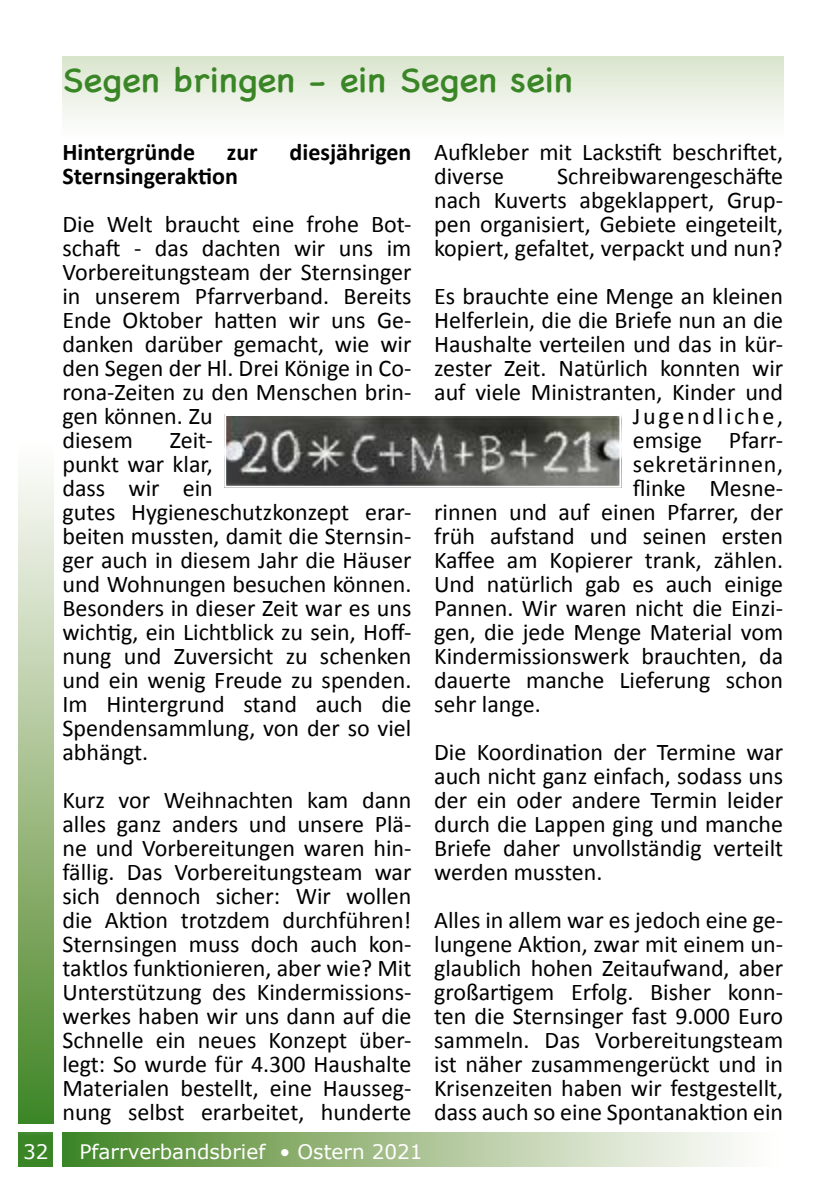
<style>
.page{position:relative;width:840px;height:1191px;background:#fff}
.page>*{position:absolute;margin:0;border:0;box-sizing:border-box;transform-origin:0 0}
.t1{font:36px "Chalkboard SE";color:#3a8627}
.t2{font:24px/24px "Calibri";color:#000;text-align:justify}
.t3{font:700 24px "Calibri";color:#000}
.t4{font:24px "Calibri";letter-spacing:.03em;color:#000}
.t5{font:24px "Calibri";letter-spacing:.115em;color:#000}
.t6{font:20px "Verdana";color:#fff}
</style>
<div class="page">
<div style="left:62px;top:1132px;width:719px;height:34px;background:linear-gradient(to right,#478524,#fff)"></div>
<div style="left:19px;top:1132px;width:34px;height:34px;background:#3a8627"></div>
<div style="left:6px;top:428px;width:60px;height:709px;background:#fff;opacity:.75"></div>
<div style="left:19px;top:441px;width:34px;height:682px;background:linear-gradient(to bottom,#fffdfd,#448322)"></div>
<div style="left:62px;top:57px;width:720px;height:85px;background:linear-gradient(to bottom,#dae5ce,#fff)"></div>
<img style="left:227px;top:417px;width:391px;height:68px">
<div style="left:224px;top:414px;width:397px;height:74px;border:2px solid #fff"></div>
<h1 class="t1" style="left:62px;top:48px;width:511px">Segen bringen - ein Segen sein</h1>
<p class="t3" style="left:62px;top:136px;width:134px">Hintergründe</p>
<p class="t3" style="left:227px;top:136px;width:32px">zur</p>
<p class="t3" style="left:289px;top:136px;width:123px">diesjährigen</p>
<p class="t3" style="left:62px;top:160px;width:177px">Sternsingeraktion</p>
<p class="t2" style="left:62px;top:212px;width:350px;text-align:left">Die Welt braucht eine frohe Bot&shy;schaft - das dachten wir uns im<br>Vorbereitungsteam der Sternsinger in unserem Pfarrverband. Bereits<br>Ende Oktober hatten wir uns Ge&shy;danken darüber gemacht, wie wir den Segen der Hl. Drei Könige in Co&shy;rona-Zeiten zu den Menschen brin&shy;gen können. Zu<br>diesem</p>
<p class="t2" style="left:62px;top:428px;width:350px;text-align:left;text-indent:107px">Zeit-<br>punkt war klar,<br>dass wir ein<br>gutes Hygieneschutzkonzept erar&shy;beiten mussten, damit die Sternsin&shy;ger auch in diesem Jahr die Häuser und Wohnungen besuchen können.<br>Besonders in dieser Zeit war es uns wichtig, ein Lichtblick zu sein, Hoff&shy;nung und Zuversicht zu schenken und ein wenig Freude zu spenden.<br>Im Hintergrund stand auch die<br>Spendensammlung, von der so viel abhängt.</p>
<p class="t2" style="left:62px;top:788px;width:350px">Kurz vor Weihnachten kam dann alles ganz anders und unsere Plä&shy;ne und Vorbereitungen waren hin&shy;fällig. Das Vorbereitungsteam war sich dennoch sicher: Wir wollen die Aktion trotzdem durchführen!<br>Sternsingen muss doch auch kon&shy;taktlos funktionieren, aber wie? Mit Unterstützung des Kindermissions&shy;werkes haben wir uns dann auf die Schnelle ein neues Konzept über&shy;legt: So wurde für 4.300 Haushalte Materialen bestellt, eine Hausseg&shy;nung selbst erarbeitet, hunderte</p>
<p class="t6" style="left:23px;top:1139px;width:27px">32</p>
<p class="t6" style="left:79px;top:1139px;width:344px">Pfarrverbandsbrief • Ostern 2021</p>
<p class="t2" style="left:434px;top:140px;width:350px">Aufkleber mit Lackstift beschriftet, diverse</p>
<p class="t2" style="left:434px;top:164px;width:350px;text-indent:123px">Schreibwarengeschäfte nach Kuverts abgeklappert, Grup&shy;pen organisiert, Gebiete eingeteilt, kopiert, gefaltet, verpackt und nun?</p>
<p class="t2" style="left:434px;top:284px;width:350px">Es brauchte eine Menge an kleinen</p>
<p class="t2" style="left:434px;top:308px;width:350px">Helferlein, die die Briefe nun an die</p>
<p class="t2" style="left:434px;top:332px;width:350px">Haushalte verteilen und das in kür-</p>
<p class="t2" style="left:434px;top:356px;width:350px">zester Zeit. Natürlich konnten wir</p>
<p class="t2" style="left:434px;top:380px;width:350px">auf viele Ministranten, Kinder und</p>
<p class="t5" style="left:632px;top:401px;width:152px">Jugendliche,</p>
<p class="t2" style="left:632px;top:428px;width:152px">emsige Pfarr-</p>
<p class="t4" style="left:632px;top:449px;width:152px">sekretärinnen,</p>
<p class="t2" style="left:632px;top:476px;width:152px">flinke Mesne-</p>
<p class="t2" style="left:434px;top:500px;width:350px">rinnen und auf einen Pfarrer, der</p>
<p class="t2" style="left:434px;top:524px;width:350px">früh aufstand und seinen ersten</p>
<p class="t2" style="left:434px;top:548px;width:350px">Kaffee am Kopierer trank, zählen.</p>
<p class="t2" style="left:434px;top:572px;width:350px">Und natürlich gab es auch einige</p>
<p class="t2" style="left:434px;top:596px;width:350px">Pannen. Wir waren nicht die Einzi-</p>
<p class="t2" style="left:434px;top:620px;width:350px">gen, die jede Menge Material vom</p>
<p class="t2" style="left:434px;top:644px;width:350px">Kindermissionswerk brauchten, da</p>
<p class="t2" style="left:434px;top:668px;width:350px">dauerte manche Lieferung schon</p>
<p class="t2" style="left:434px;top:692px;width:108px">sehr lange.</p>
<p class="t2" style="left:434px;top:740px;width:350px">Die Koordination der Termine war auch nicht ganz einfach, sodass uns der ein oder andere Termin leider durch die Lappen ging und manche Briefe daher unvollständig verteilt werden mussten.</p>
<p class="t2" style="left:434px;top:908px;width:350px">Alles in allem war es jedoch eine ge&shy;lungene Aktion, zwar mit einem un&shy;glaublich hohen Zeitaufwand, aber großartigem Erfolg. Bisher konn&shy;ten die Sternsinger fast 9.000 Euro sammeln. Das Vorbereitungsteam ist näher zusammengerückt und in Krisenzeiten haben wir festgestellt, dass auch so eine Spontanaktion ein</p>
</div>
